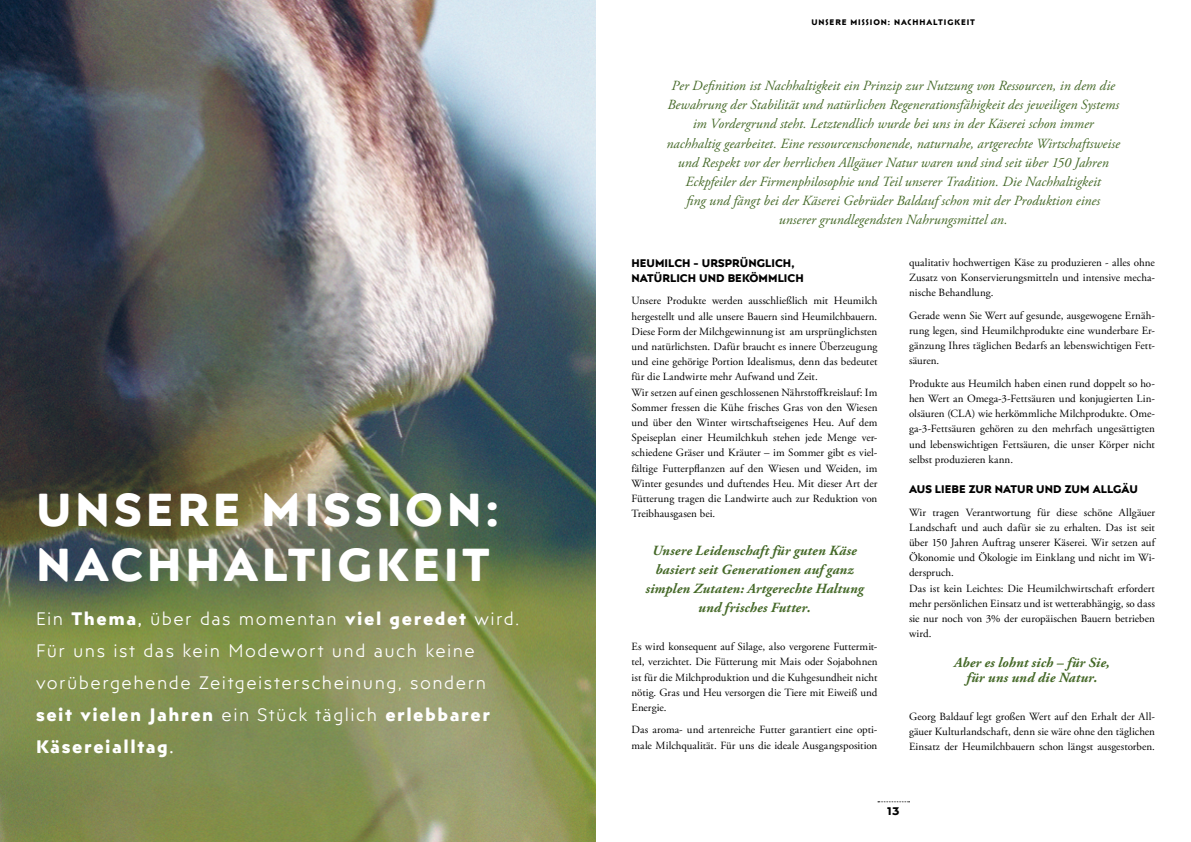
<style>
.page{position:relative;width:1191px;height:842px;background:#fff}
.page>*{position:absolute;margin:0;border:0;box-sizing:border-box;transform-origin:0 0}
.t1{font:700 46px/55.1px "Posterama Text";letter-spacing:.08em;color:#fff}
.t2{font:300 18px/32px "Posterama Text";letter-spacing:.08em;color:#fff}
.t3{font:italic 14px/19.2px "Adobe Garamond Pro";color:#456928;text-align:center}
.t4{font:italic 700 14px/19.2px "Adobe Garamond Pro";letter-spacing:.01em;color:#456928;text-align:center}
.t5{font:11px/15.2px "Adobe Garamond Pro";letter-spacing:.005em;color:#000;text-align:justify}
.t6{font:700 11px/15.2px "Posterama Text";letter-spacing:.005em;color:#000}
.t7{font:700 8px "Posterama 1901";letter-spacing:.12em;color:#000}
.s1{font-weight:700}
.s2{font-weight:400}
</style>
<div class="page">
<svg style="left:878px;top:801px;width:31px;height:1px"></svg>
<img style="left:0;top:0;width:595px;height:842px">
<h1 class="t1" style="left:36px;top:481px;width:464px">UNSERE MISSION:<br>NACHHALTIGKEIT</h1>
<h2 class="t2" style="left:36px;top:602px;width:484px">Ein <span class="s1">Thema</span><span class="s2">,</span> über das momentan <span class="s1">viel geredet</span> wird.<br>Für uns ist das kein Modewort und auch keine vorübergehende Zeitgeisterscheinung, sondern <span class="s1">seit vielen Jahren</span> ein Stück täglich <span class="s1">erlebbarer Käsereialltag</span><span class="s2">.</span></h2>
<p class="t7" style="left:811px;top:17px;width:165px">UNSERE MISSION: NACHHALTIGKEIT</p>
<p class="t3" style="left:666px;top:76px;width:455px">Per Definition ist Nachhaltigkeit ein Prinzip zur Nutzung von Ressourcen, in dem die Bewahrung der Stabilität und natürlichen Regenerationsfähigkeit des jeweiligen Systems im Vordergrund steht. Letztendlich wurde bei uns in der Käserei schon immer nachhaltig gearbeitet. Eine ressourcenschonende, naturnahe, artgerechte Wirtschaftsweise und Respekt vor der herrlichen Allgäuer Natur waren und sind seit über 150 Jahren Eckpfeiler der Firmenphilosophie und Teil unserer Tradition. Die Nachhaltigkeit<br>fing und fängt bei der Käserei Gebrüder Baldauf schon mit der Produktion eines unserer grundlegendsten Nahrungsmittel an.</p>
<p class="t6" style="left:631px;top:255px;width:174px">HEUMILCH - URSPRÜNGLICH,<br>NATÜRLICH UND BEKÖMMLICH</p>
<p class="t5" style="left:631px;top:294px;width:247px;text-align:left">Unsere Produkte werden ausschließlich mit Heumilch hergestellt und alle unsere Bauern sind Heumilchbauern.<br>Diese Form der Milchgewinnung ist am ursprünglichsten und natürlichsten. Dafür braucht es innere Überzeugung und eine gehörige Portion Idealismus, denn das bedeutet für die Landwirte mehr Aufwand und Zeit.<br>Wir setzen auf einen geschlossenen Nährstoffkreislauf: Im Sommer fressen die Kühe frisches Gras von den Wiesen und über den Winter wirtschaftseigenes Heu. Auf dem Speiseplan einer Heumilchkuh stehen jede Menge ver&shy;schiedene Gräser und Kräuter – im Sommer gibt es viel&shy;fältige Futterpflanzen auf den Wiesen und Weiden, im Winter gesundes und duftendes Heu. Mit dieser Art der Fütterung tragen die Landwirte auch zur Reduktion von Treibhausgasen bei.</p>
<p class="t4" style="left:645px;top:541px;width:220px">Unsere Leidenschaft für guten Käse basiert seit Generationen auf ganz simplen Zutaten: Artgerechte Haltung und frisches Futter.</p>
<p class="t5" style="left:631px;top:639px;width:247px">Es wird konsequent auf Silage, also vergorene Futtermit&shy;tel, verzichtet. Die Fütterung mit Mais oder Sojabohnen ist für die Milchproduktion und die Kuhgesundheit nicht nötig. Gras und Heu versorgen die Tiere mit Eiweiß und Energie.</p>
<p class="t5" style="left:631px;top:723px;width:247px">Das aroma- und artenreiche Futter garantiert eine opti&shy;male Milchqualität. Für uns die ideale Ausgangsposition</p>
<p class="t5" style="left:909px;top:255px;width:247px">qualitativ hochwertigen Käse zu produzieren - alles ohne Zusatz von Konservierungsmitteln und intensive mecha&shy;nische Behandlung.</p>
<p class="t5" style="left:909px;top:308px;width:247px">Gerade wenn Sie Wert auf gesunde, ausgewogene Ernäh&shy;rung legen, sind Heumilchprodukte eine wunderbare Er&shy;gänzung Ihres täglichen Bedarfs an lebenswichtigen Fett&shy;säuren.</p>
<p class="t5" style="left:909px;top:376px;width:247px">Produkte aus Heumilch haben einen rund doppelt so ho&shy;hen Wert an Omega-3-Fettsäuren und konjugierten Lin&shy;olsäuren (CLA) wie herkömmliche Milchprodukte. Ome&shy;ga-3-Fettsäuren gehören zu den mehrfach ungesättigten und lebenswichtigen Fettsäuren, die unser Körper nicht selbst produzieren kann.</p>
<p class="t6" style="left:909px;top:481px;width:230px">AUS LIEBE ZUR NATUR UND ZUM ALLGÄU</p>
<p class="t5" style="left:909px;top:505px;width:247px;text-align:left">Wir tragen Verantwortung für diese schöne Allgäuer Landschaft und auch dafür sie zu erhalten. Das ist seit über 150 Jahren Auftrag unserer Käserei. Wir setzen auf Ökonomie und Ökologie im Einklang und nicht im Wi&shy;derspruch.<br>Das ist kein Leichtes: Die Heumilchwirtschaft erfordert mehr persönlichen Einsatz und ist wetterabhängig, so dass sie nur noch von 3% der europäischen Bauern betrieben wird.</p>
<p class="t4" style="left:954px;top:655px;width:157px;line-height:15.2px">Aber es lohnt sich – für Sie, für uns und die Natur.</p>
<p class="t5" style="left:909px;top:709px;width:247px">Georg Baldauf legt großen Wert auf den Erhalt der All&shy;gäuer Kulturlandschaft, denn sie wäre ohne den täglichen Einsatz der Heumilchbauern schon längst ausgestorben.</p>
<p class="t6" style="left:887px;top:803px;width:14px">13</p>
</div>
